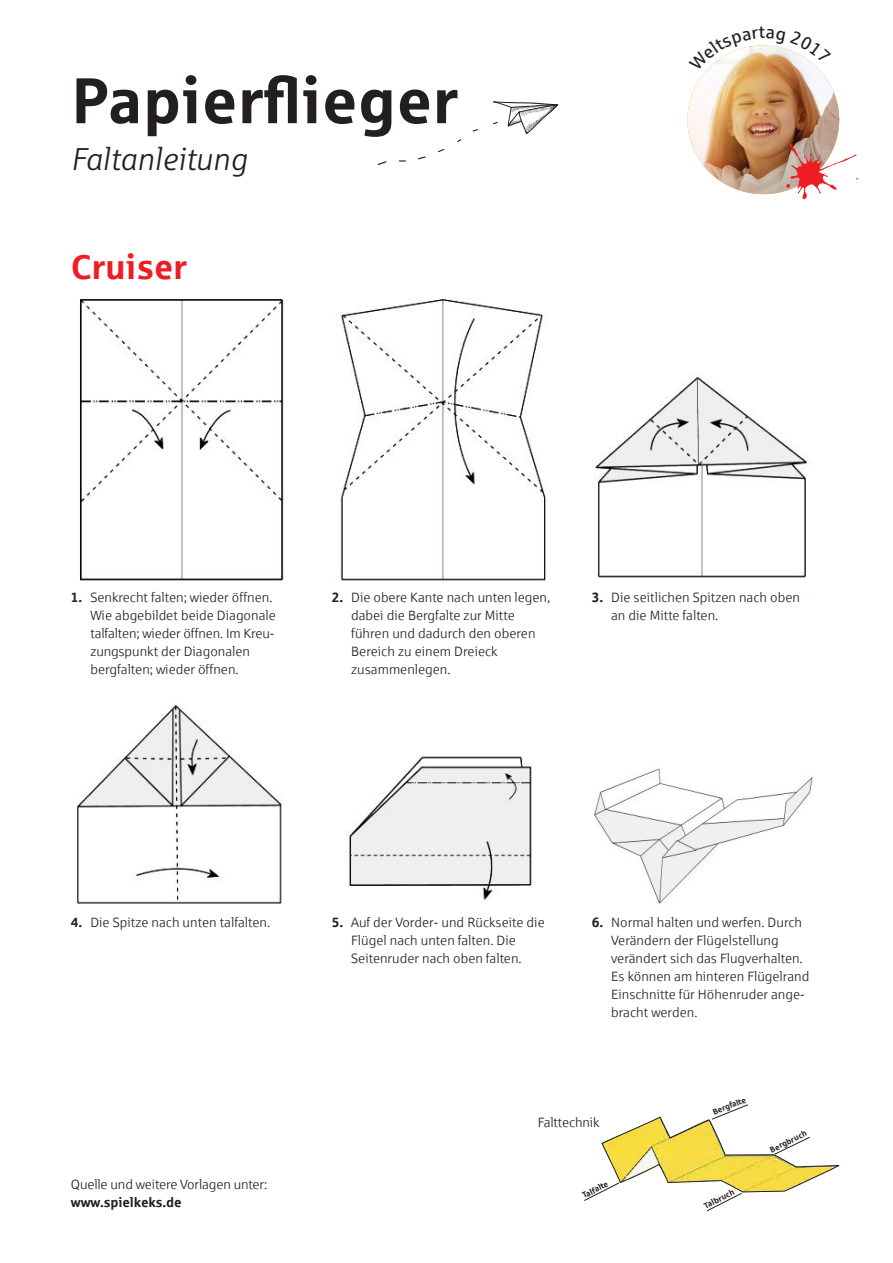
<style>
.page{position:relative;width:893px;height:1263px;background:#fff}
.page>*{position:absolute;margin:0;border:0;box-sizing:border-box;transform-origin:0 0}
.t1{font:700 64.5px "Sparkasse Rg";color:#231f20}
.t2{font:700 34.5px "Sparkasse Rg";color:#ee1d23}
.t3{font:italic 31.5px "Sparkasse Lt";color:#231f20}
.t4{font:13.5px/18px "Sparkasse Lt";color:#231f20}
.t5{font:700 8.25px "Sparkasse Rg";color:#231f20}
.s1{font-family:"Sparkasse Rg";font-weight:700}
</style>
<div class="page">
<img style="left:687px;top:71px;width:152px;height:123px">
<svg style="left:779px;top:139px;width:79px;height:61px"></svg>
<img style="left:80px;top:298px;width:205px;height:283px">
<img style="left:340px;top:298px;width:206px;height:283px">
<img style="left:595px;top:375px;width:212px;height:203px">
<img style="left:77px;top:704px;width:205px;height:200px">
<img style="left:347px;top:756px;width:188px;height:144px">
<img style="left:594px;top:769px;width:219px;height:135px">
<svg style="left:584px;top:1104px;width:255px;height:108px"></svg>
<svg style="left:493px;top:101px;width:65px;height:33px"></svg>
<svg style="left:472px;top:129px;width:6px;height:3px"></svg>
<svg style="left:438px;top:149px;width:7px;height:3px"></svg>
<svg style="left:418px;top:156px;width:8px;height:4px"></svg>
<svg style="left:399px;top:160px;width:7px;height:2px"></svg>
<svg style="left:377px;top:161px;width:10px;height:4px"></svg>
<svg style="left:706px;top:45px;width:115px;height:26px"></svg>
<p class="t1" style="left:71px;top:59px;width:389px">Papierflieger</p>
<p class="t3" style="left:71px;top:140px;width:178px">Faltanleitung</p>
<p class="t2" style="left:71px;top:245px;width:118px">Cruiser</p>
<p class="t4" style="left:71px;top:588px;width:203px"><span class="s1">1.</span> Senkrecht falten; wieder öffnen.</p>
<p class="t4" style="left:90px;top:606px;width:187px">Wie abgebildet beide Diagonale</p>
<p class="t4" style="left:90px;top:624px;width:186px">talfalten; wieder öffnen. Im Kreu-</p>
<p class="t4" style="left:90px;top:642px;width:161px">zungspunkt der Diagonalen</p>
<p class="t4" style="left:90px;top:660px;width:150px">bergfalten; wieder öffnen.</p>
<p class="t4" style="left:351px;top:588px;width:200px;text-indent:-19px"><span class="s1">2.</span> Die obere Kante nach unten legen, dabei die Bergfalte zur Mitte</p>
<p class="t4" style="left:351px;top:624px;width:186px">führen und dadurch den oberen</p>
<p class="t4" style="left:351px;top:642px;width:148px">Bereich zu einem Dreieck</p>
<p class="t4" style="left:351px;top:660px;width:101px">zusammenlegen.</p>
<p class="t4" style="left:611px;top:588px;width:190px;text-indent:-19px"><span class="s1">3.</span> Die seitlichen Spitzen nach oben an die Mitte falten.</p>
<p class="t4" style="left:71px;top:913px;width:201px"><span class="s1">4.</span> Die Spitze nach unten talfalten.</p>
<p class="t4" style="left:332px;top:913px;width:215px"><span class="s1">5.</span> Auf der Vorder- und Rückseite die</p>
<p class="t4" style="left:351px;top:931px;width:166px">Flügel nach unten falten. Die</p>
<p class="t4" style="left:351px;top:949px;width:172px">Seitenruder nach oben falten.</p>
<p class="t4" style="left:592px;top:913px;width:212px"><span class="s1">6.</span> Normal halten und werfen. Durch</p>
<p class="t4" style="left:611px;top:931px;width:169px">Verändern der Flügelstellung</p>
<p class="t4" style="left:611px;top:949px;width:193px">verändert sich das Flugverhalten.</p>
<p class="t4" style="left:611px;top:967px;width:200px">Es können am hinteren Flügelrand</p>
<p class="t4" style="left:611px;top:985px;width:195px">Einschnitte für Höhenruder ange-</p>
<p class="t4" style="left:611px;top:1003px;width:88px">bracht werden.</p>
<p class="t5" style="left:711px;top:1107px;width:37px;rotate:-22deg">Bergfalte</p>
<p class="t4" style="left:71px;top:1175px;width:198px">Quelle und weitere Vorlagen unter: <span class="s1">www.spielkeks.de</span></p>
<p class="t4" style="left:538px;top:1113px;width:63px">Falttechnik</p>
<p class="t5" style="left:580px;top:1191px;width:29px;rotate:-27deg">Talfalte</p>
<p class="t5" style="left:702px;top:1201px;width:34px;rotate:-27deg">Talbruch</p>
<p class="t5" style="left:768px;top:1145px;width:42px;rotate:-26deg">Bergbruch</p>
</div>
